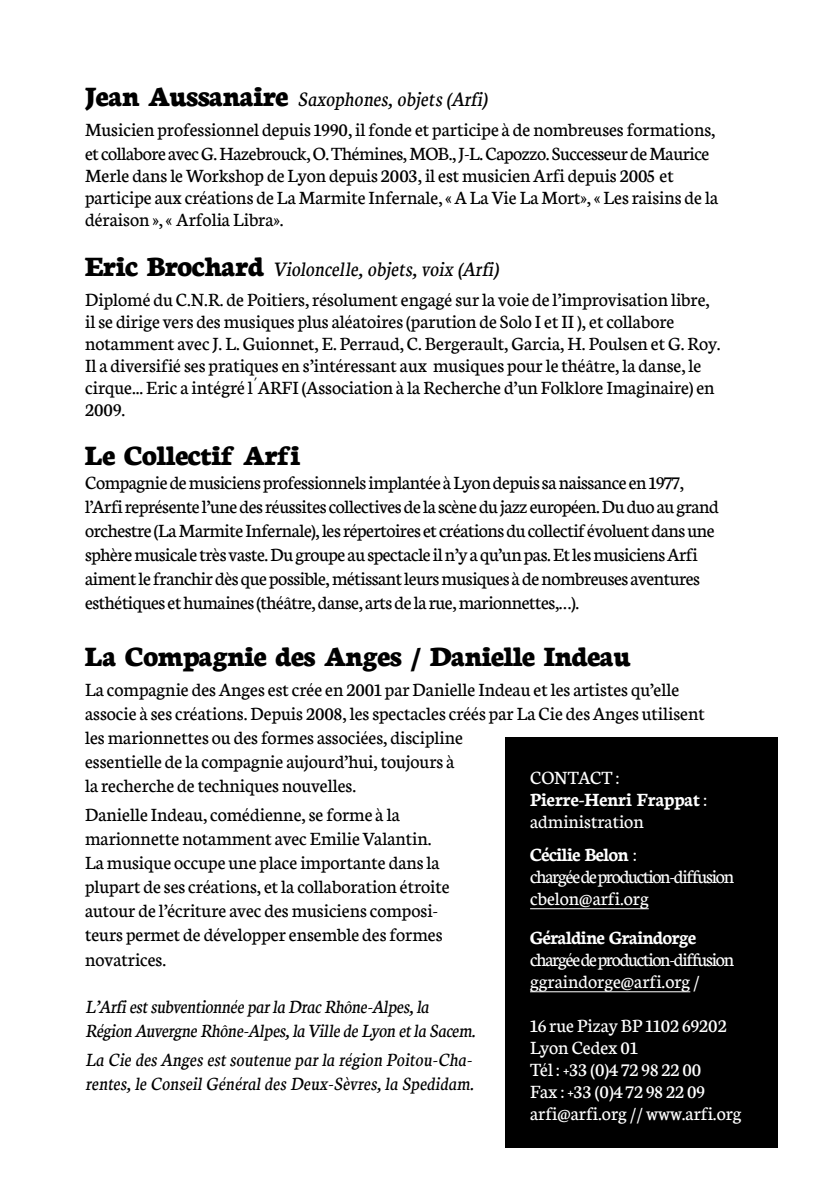
<style>
.page{position:relative;width:840px;height:1191px;background:#fff}
.page>*{position:absolute;margin:0;border:0;box-sizing:border-box;transform-origin:0 0}
.t1{font:800 30px "Neuton";color:#000}
.t2{font:italic 22px "Neuton";color:#000}
.t3{font:20px/24px "Neuton";color:#000}
.t4{font:20px/24px "Neuton";letter-spacing:-.02em;color:#000}
.t5{font:italic 20px/24px "Neuton";letter-spacing:-.005em;color:#000}
.t6{font:20px/22px "Neuton";color:#fff}
.t7{font:20px/22px "Neuton";letter-spacing:-.06em;color:#fff}
.t8{font:700 20px "Neuton";letter-spacing:-.02em;color:#fff}
.s1{font-weight:800;font-style:normal;font-size:30px}
.s2{font-weight:700}
</style>
<div class="page">
<div style="left:505px;top:737px;width:272px;height:411px;background:#000"></div>
<hr style="left:530px;top:908px;width:118px;height:1px;background:#fff">
<hr style="left:530px;top:991px;width:160px;height:1px;background:#fff">
<p class="t2" style="left:85px;top:85px;width:403px"><span class="s1">Jean Aussanaire</span> Saxophones, objets (Arfi)</p>
<p class="t3" style="left:85px;top:117px;width:631px">Musicien professionnel depuis 1990, il fonde et participe à de nombreuses formations, et collabore avec G. Hazebrouck, O. Thémines, MOB., J-L. Capozzo. Successeur de Maurice</p>
<p class="t3" style="left:85px;top:164px;width:634px;line-height:22px">Merle dans le Workshop de Lyon depuis 2003, il est musicien Arfi depuis 2005 et participe aux créations de La Marmite Infernale, « A La Vie La Mort», « Les raisins de la déraison », « Arfolia Libra».</p>
<p class="t2" style="left:85px;top:255px;width:414px"><span class="s1">Eric Brochard</span> Violoncelle, objets, voix (Arfi)</p>
<p class="t3" style="left:85px;top:288px;width:636px;line-height:22px">Diplomé du C.N.R. de Poitiers, résolument engagé sur la voie de l’improvisation libre, il se dirige vers des musiques plus aléatoires (parution de Solo I et II ), et collabore notamment avec J. L. Guionnet, E. Perraud, C. Bergerault, Garcia, H. Poulsen et G. Roy.<br>Il a diversifié ses pratiques en s’intéressant aux musiques pour le théâtre, la danse, le cirque... Eric a intégré l´ARFI (Association à la Recherche d’un Folklore Imaginaire) en 2009.</p>
<h1 class="t1" style="left:85px;top:434px;width:216px">Le Collectif Arfi</h1>
<p class="t4" style="left:85px;top:469px;width:635px">Compagnie de musiciens professionnels implantée à Lyon depuis sa naissance en 1977, l’Arfi représente l’une des réussites collectives de la scène du jazz européen. Du duo au grand orchestre (La Marmite Infernale), les répertoires et créations du collectif évoluent dans une sphère musicale très vaste. Du groupe au spectacle il n’y a qu’un pas. Et les musiciens Arfi aiment le franchir dès que possible, métissant leurs musiques à de nombreuses aventures esthétiques et humaines (théâtre, danse, arts de la rue, marionnettes,…).</p>
<h1 class="t1" style="left:85px;top:635px;width:546px">La Compagnie des Anges / Danielle Indeau</h1>
<p class="t3" style="left:85px;top:676px;width:620px">La compagnie des Anges est crée en 2001 par Danielle Indeau et les artistes qu’elle associe à ses créations. Depuis 2008, les spectacles créés par La Cie des Anges utilisent les marionnettes ou des formes associées, discipline<br>essentielle de la compagnie aujourd’hui, toujours à<br>la recherche de techniques nouvelles.</p>
<p class="t3" style="left:85px;top:802px;width:366px">Danielle Indeau, comédienne, se forme à la marionnette notamment avec Emilie Valantin.<br>La musique occupe une place importante dans la plupart de ses créations, et la collaboration étroite autour de l’écriture avec des musiciens composi&shy;teurs permet de développer ensemble des formes novatrices.</p>
<p class="t5" style="left:85px;top:993px;width:391px">L’Arfi est subventionnée par la Drac Rhône-Alpes, la<br>Région Auvergne Rhône-Alpes, la Ville de Lyon et la Sacem.</p>
<p class="t5" style="left:85px;top:1047px;width:390px">La Cie des Anges est soutenue par la région Poitou-Cha&shy;rentes, le Conseil Général des Deux-Sèvres, la Spedidam.</p>
<p class="t6" style="left:530px;top:765px;width:178px">CONTACT :<br><span class="s2">Pierre-Henri Frappat</span> : administration</p>
<p class="t7" style="left:530px;top:843px;width:205px"><span class="s2">Cécilie Belon</span> :<br>chargée de production-diffusion cbelon@arfi.org</p>
<p class="t8" style="left:530px;top:925px;width:167px">Géraldine Graindorge</p>
<p class="t7" style="left:530px;top:948px;width:205px">chargée de production-diffusion ggraindorge@arfi.org /</p>
<p class="t6" style="left:530px;top:1014px;width:213px">16 rue Pizay BP 1102 69202<br>Lyon Cedex 01<br>Tél : +33 (0)4 72 98 22 00<br>Fax : +33 (0)4 72 98 22 09 arfi@arfi.org // www.arfi.org</p>
</div>
